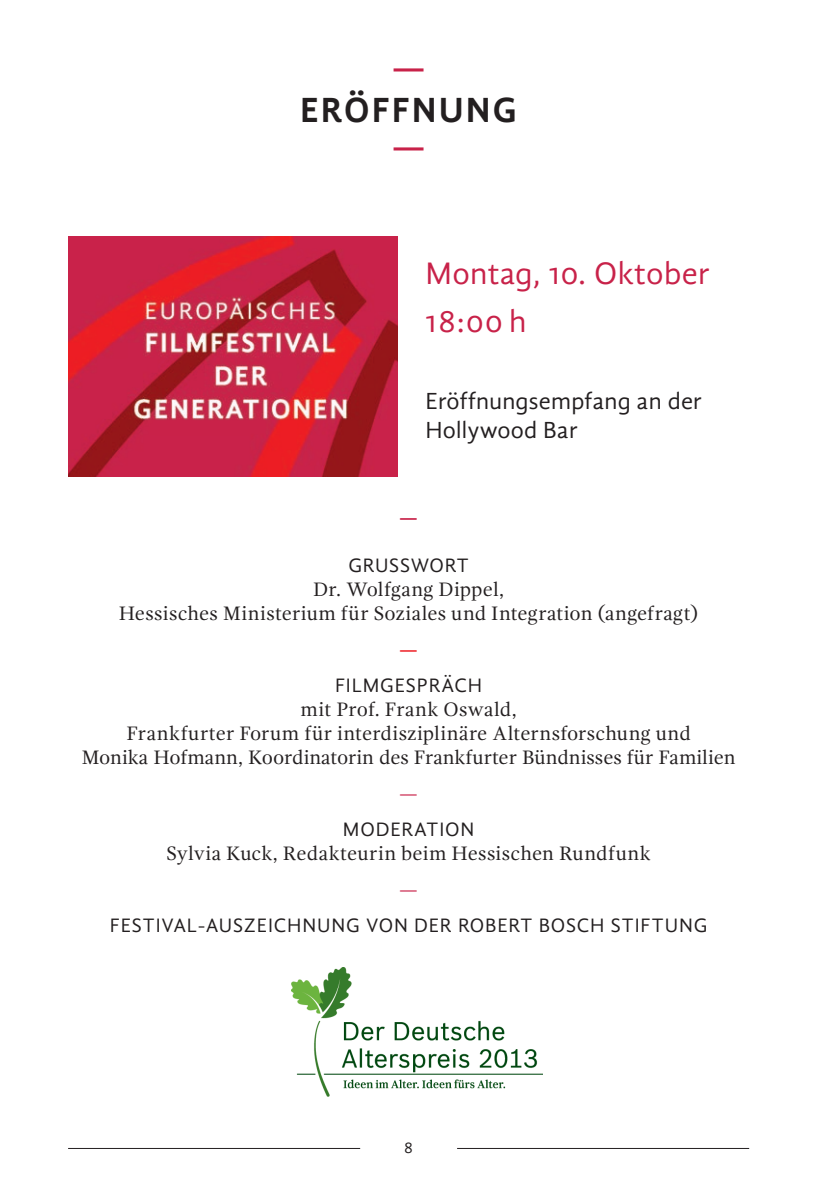
<style>
.page{position:relative;width:840px;height:1191px;background:#fff}
.page>*{position:absolute;margin:0;border:0;box-sizing:border-box;transform-origin:0 0}
.t1{font:700 36px "Gandhi Sans";letter-spacing:.06em;color:#231f20}
.t2{font:700 36px "Gandhi Sans";color:#c82249}
.t3{font:32px/48px "Gandhi Sans";letter-spacing:.01em;color:#c82249}
.t4{font:24px/28.8px "Gandhi Sans";letter-spacing:.01em;color:#231f20}
.t5{font:20px/24px "Gandhi Serif";letter-spacing:.005em;color:#231f20;text-align:center}
.t6{font:20px "Gandhi Sans";letter-spacing:.04em;color:#231f20}
.t7{font:20px "Gandhi Serif";color:#c82249}
.t8{font:700 20px "Gandhi Sans";color:#c82249}
.t9{font:700 20px "Gandhi Serif";color:#ee1d23}
.t10{font:16px "Gandhi Sans";color:#231f20}
</style>
<div class="page">
<hr style="left:68px;top:1148px;width:292px;height:1px;background:#231f20">
<hr style="left:457px;top:1148px;width:291px;height:1px;background:#231f20">
<img style="left:68px;top:237px;width:329px;height:239px">
<img style="left:292px;top:968px;width:250px;height:129px">
<h1 class="t2" style="left:392px;top:46px;width:34px">—</h1>
<h1 class="t1" style="left:300px;top:89px;width:218px">ERÖFFNUNG</h1>
<h1 class="t2" style="left:392px;top:125px;width:34px">—</h1>
<h2 class="t3" style="left:425px;top:249px;width:285px">Montag, 10. Oktober<br>18:00 h</h2>
<p class="t4" style="left:425px;top:386px;width:278px">Eröffnungsempfang an der<br>Hollywood Bar</p>
<p class="t8" style="left:399px;top:506px;width:19px">—</p>
<p class="t6" style="left:348px;top:554px;width:122px">GRUSSWORT</p>
<p class="t5" style="left:119px;top:577px;width:581px">Dr. Wolfgang Dippel,<br>Hessisches Ministerium für Soziales und Integration (angefragt)</p>
<p class="t9" style="left:399px;top:637px;width:19px">—</p>
<p class="t6" style="left:335px;top:674px;width:149px">FILMGESPRÄCH</p>
<p class="t5" style="left:82px;top:697px;width:655px">mit Prof. Frank Oswald,<br>Frankfurter Forum für interdisziplinäre Alternsforschung und<br>Monika Hofmann, Koordinatorin des Frankfurter Bündnisses für Familien</p>
<p class="t7" style="left:399px;top:781px;width:19px">—</p>
<p class="t6" style="left:343px;top:818px;width:133px">MODERATION</p>
<p class="t5" style="left:166px;top:841px;width:485px">Sylvia Kuck, Redakteurin beim Hessischen Rundfunk</p>
<p class="t7" style="left:399px;top:877px;width:19px">—</p>
<p class="t6" style="left:110px;top:914px;width:598px">FESTIVAL-AUSZEICHNUNG VON DER ROBERT BOSCH STIFTUNG</p>
<p class="t10" style="left:404px;top:1138px;width:10px">8</p>
</div>
